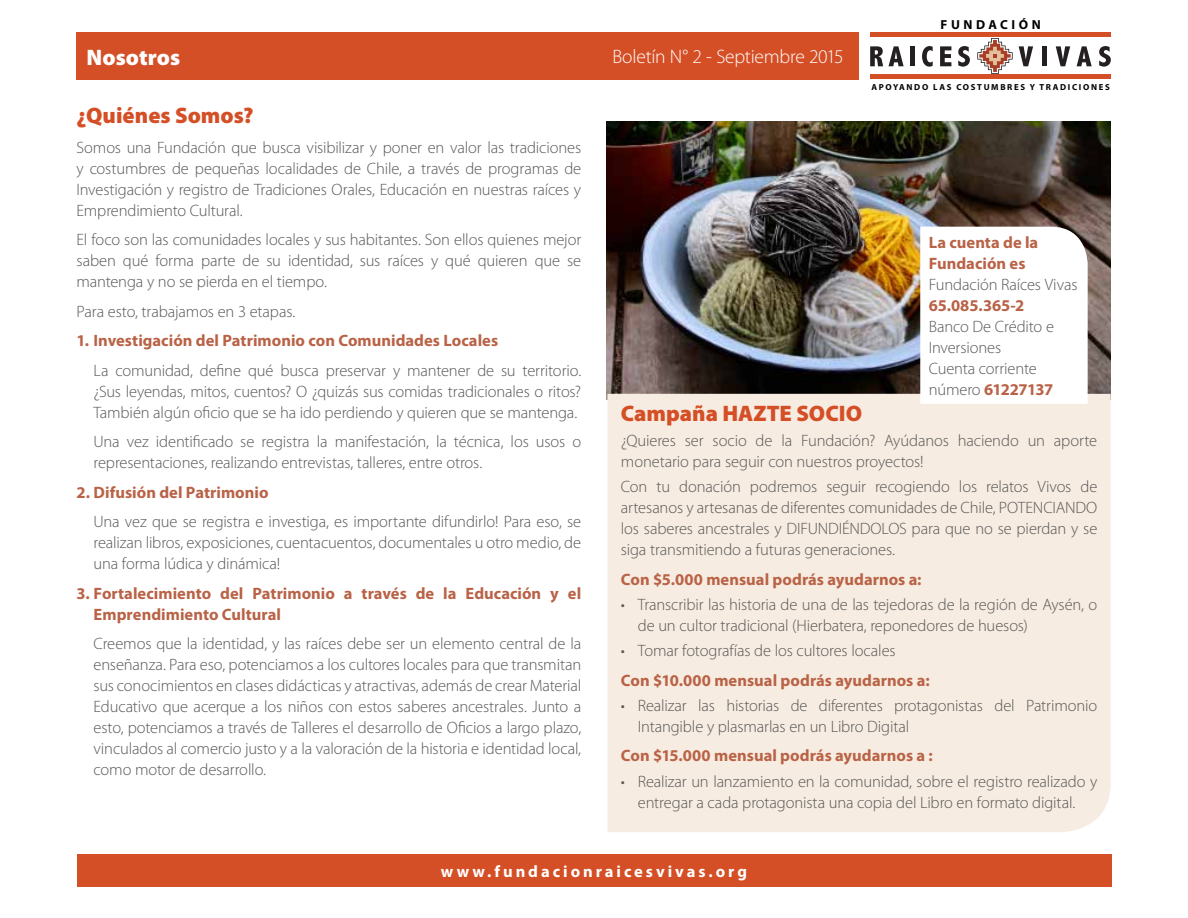
<style>
.page{position:relative;width:1188px;height:918px;background:#fff}
.page>*{position:absolute;margin:0;border:0;box-sizing:border-box;transform-origin:0 0}
.t1{font:900 22.5px "Myriad Pro";color:#d54f26}
.t2{font:900 22.5px "Myriad Pro";color:#fff}
.t3{font:300 19.5px "Myriad Pro";letter-spacing:-.015em;color:#fff}
.t4{font:300 16.5px/21px "Myriad Pro";letter-spacing:-.01em;color:#575756;text-align:justify}
.t5{font:700 16.5px/21px "Myriad Pro";color:#b96246}
.t6{font:700 16.5px "Myriad Pro";letter-spacing:.18em;color:#fff}
.t7{font:700 13.05px "Myriad Pro";letter-spacing:.27em;color:#000}
.t8{font:700 8.7px "Myriad Pro";letter-spacing:.19em;color:#000}
.s1{font-weight:700;color:#b96246}
</style>
<div class="page">
<div style="left:77px;top:32px;width:782px;height:47px;background:#d54f26"></div>
<div style="left:77px;top:855px;width:1034px;height:32px;background:#d54f26"></div>
<svg style="left:977px;top:38px;width:36px;height:36px"></svg>
<svg style="left:870px;top:46px;width:13px;height:20px"></svg>
<svg style="left:889px;top:46px;width:15px;height:20px"></svg>
<div style="left:910px;top:46px;width:5px;height:20px;background:#241f21"></div>
<svg style="left:922px;top:46px;width:11px;height:21px"></svg>
<svg style="left:940px;top:46px;width:11px;height:20px"></svg>
<svg style="left:958px;top:46px;width:12px;height:21px"></svg>
<svg style="left:1099px;top:46px;width:12px;height:21px"></svg>
<svg style="left:1019px;top:46px;width:14px;height:20px"></svg>
<div style="left:1042px;top:46px;width:5px;height:20px;background:#241f21"></div>
<svg style="left:1056px;top:46px;width:14px;height:20px"></svg>
<svg style="left:1077px;top:46px;width:15px;height:20px"></svg>
<div style="left:870px;top:32px;width:241px;height:5px;background:#d54f26"></div>
<hr style="left:870px;top:75px;width:241px;height:4px;background:#d54f26">
<img style="left:607px;top:122px;width:504px;height:278px">
<div style="left:608px;top:394px;width:503px;height:438px;background:#f7ece1"></div>
<svg style="left:920px;top:227px;width:168px;height:177px"></svg>
<h1 class="t2" style="left:87px;top:44px;width:95px">Nosotros</h1>
<p class="t3" style="left:613px;top:46px;width:233px">Boletín N° 2 - Septiembre 2015</p>
<p class="t7" style="left:941px;top:17px;width:102px">FUNDACIÓN</p>
<p class="t8" style="left:871px;top:83px;width:240px">APOYANDO LAS COSTUMBRES Y TRADICIONES</p>
<h1 class="t1" style="left:77px;top:103px;width:178px">¿Quiénes Somos?</h1>
<p class="t4" style="left:77px;top:137px;width:506px">Somos una Fundación que busca visibilizar y poner en valor las tradiciones y costumbres de pequeñas localidades de Chile, a través de programas de Investigación y registro de Tradiciones Orales, Educación en nuestras raíces y Emprendimiento Cultural.</p>
<p class="t4" style="left:77px;top:229px;width:506px">El foco son las comunidades locales y sus habitantes. Son ellos quienes mejor saben qué forma parte de su identidad, sus raíces y qué quieren que se mantenga y no se pierda en el tiempo.</p>
<p class="t4" style="left:77px;top:301px;width:220px">Para esto, trabajamos en 3 etapas.</p>
<p class="t5" style="left:77px;top:330px;width:423px">1. Investigación del Patrimonio con Comunidades Locales</p>
<p class="t4" style="left:94px;top:360px;width:489px">La comunidad, define qué busca preservar y mantener de su territorio. ¿Sus leyendas, mitos, cuentos? O ¿quizás sus comidas tradicionales o ritos?<br>También algún oficio que se ha ido perdiendo y quieren que se mantenga.</p>
<p class="t4" style="left:94px;top:431px;width:489px">Una vez identificado se registra la manifestación, la técnica, los usos o representaciones, realizando entrevistas, talleres, entre otros.</p>
<p class="t5" style="left:77px;top:482px;width:194px">2. Difusión del Patrimonio</p>
<p class="t4" style="left:94px;top:512px;width:489px">Una vez que se registra e investiga, es importante difundirlo! Para eso, se realizan libros, exposiciones, cuentacuentos, documentales u otro medio, de una forma lúdica y dinámica!</p>
<p class="t5" style="left:94px;top:583px;width:489px;text-indent:-17px">3. Fortalecimiento del Patrimonio a través de la Educación y el<br>Emprendimiento Cultural</p>
<p class="t4" style="left:94px;top:634px;width:489px">Creemos que la identidad, y las raíces debe ser un elemento central de la enseñanza. Para eso, potenciamos a los cultores locales para que transmitan sus conocimientos en clases didácticas y atractivas, además de crear Material Educativo que acerque a los niños con estos saberes ancestrales. Junto a esto, potenciamos a través de Talleres el desarrollo de Oficios a largo plazo, vinculados al comercio justo y a la valoración de la historia e identidad local, como motor de desarrollo.</p>
<p class="t5" style="left:929px;top:232px;width:111px">La cuenta de la<br>Fundación es</p>
<p class="t4" style="left:929px;top:274px;width:150px">Fundación Raíces Vivas</p>
<p class="t5" style="left:929px;top:295px;width:97px">65.085.365-2</p>
<p class="t4" style="left:929px;top:316px;width:127px;text-align:left">Banco De Crédito e<br>Inversiones<br>Cuenta corriente número <span class="s1">61227137</span></p>
<h1 class="t1" style="left:621px;top:400px;width:243px">Campaña HAZTE SOCIO</h1>
<p class="t4" style="left:621px;top:430px;width:478px">¿Quieres ser socio de la Fundación? Ayúdanos haciendo un aporte monetario para seguir con nuestros proyectos!</p>
<p class="t4" style="left:621px;top:476px;width:478px">Con tu donación podremos seguir recogiendo los relatos Vivos de artesanos y artesanas de diferentes comunidades de Chile, POTENCIANDO los saberes ancestrales y DIFUNDIÉNDOLOS para que no se pierdan y se siga transmitiendo a futuras generaciones.</p>
<p class="t5" style="left:621px;top:569px;width:302px">Con $5.000 mensual podrás ayudarnos a:</p>
<p class="t4" style="left:638px;top:594px;width:461px;text-indent:-17px">• Transcribir las historia de una de las tejedoras de la región de Aysén, o de un cultor tradicional (Hierbatera, reponedores de huesos)</p>
<p class="t4" style="left:621px;top:640px;width:276px">• Tomar fotografías de los cultores locales</p>
<p class="t5" style="left:621px;top:670px;width:310px">Con $10.000 mensual podrás ayudarnos a:</p>
<p class="t4" style="left:638px;top:695px;width:461px;text-indent:-17px">• Realizar las historias de diferentes protagonistas del Patrimonio<br>Intangible y plasmarlas en un Libro Digital</p>
<p class="t5" style="left:621px;top:746px;width:313px">Con $15.000 mensual podrás ayudarnos a :</p>
<p class="t4" style="left:621px;top:771px;width:478px;text-align:center">• Realizar un lanzamiento en la comunidad, sobre el registro realizado y entregar a cada protagonista una copia del Libro en formato digital.</p>
<p class="t6" style="left:441px;top:862px;width:308px">www.fundacionraicesvivas.org</p>
</div>
